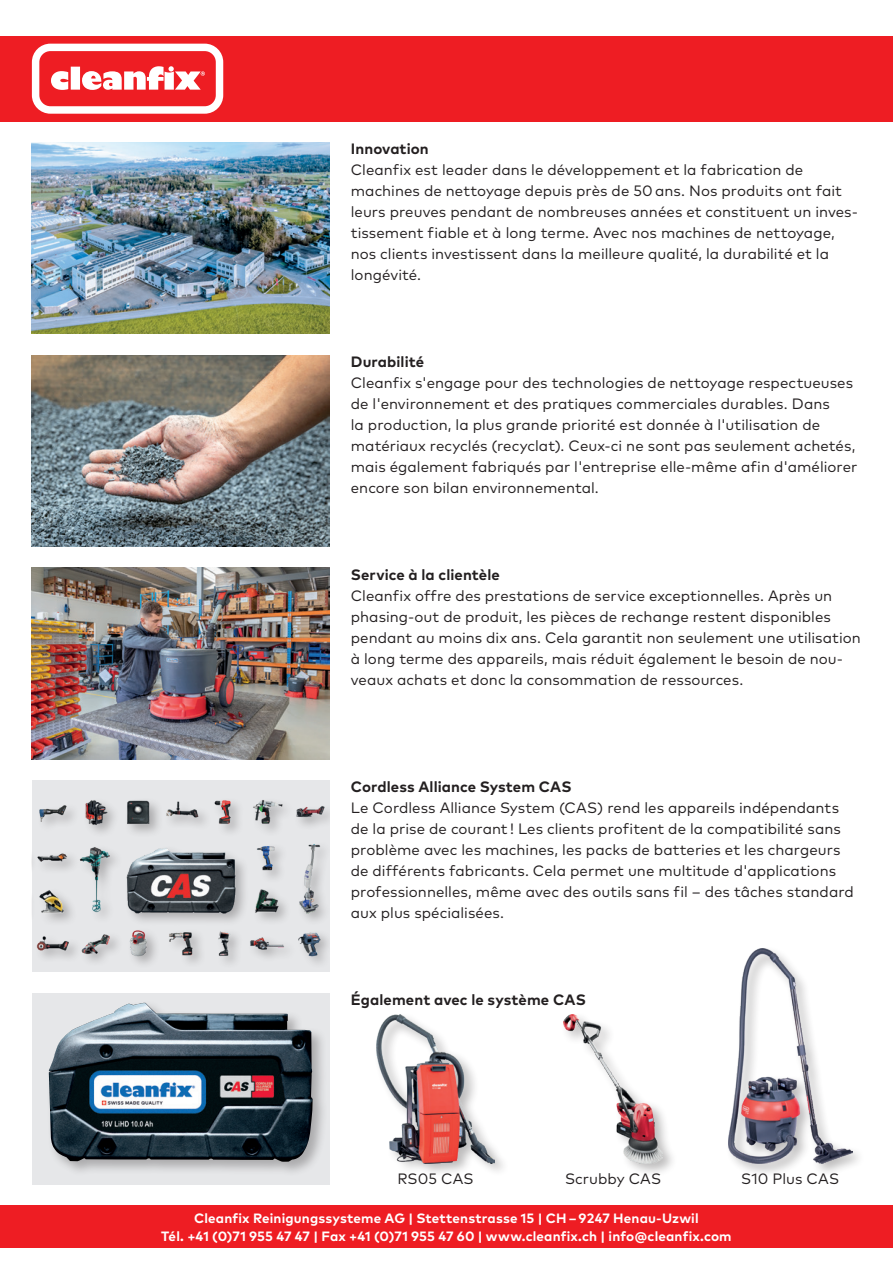
<style>
.page{position:relative;width:893px;height:1263px;background:#fff}
.page>*{position:absolute;margin:0;border:0;box-sizing:border-box;transform-origin:0 0}
._10_14_Regular{font:15px/21px "Mark W1 G";letter-spacing:.005em;color:#231f20}
._10_14_Bold{font:700 15px "Mark W1 G";letter-spacing:.005em;color:#231f20}
.t1{font:700 13.5px/18px "Mark W1 G";letter-spacing:.01em;color:#fff;text-align:center}
</style>
<div class="page">
<div style="left:0;top:36px;width:893px;height:85px;background:#ee1d23"></div>
<svg style="left:32px;top:44px;width:191px;height:70px"></svg>
<div style="left:0;top:1205px;width:893px;height:43px;background:#ee1d23"></div>
<img style="left:32px;top:780px;width:298px;height:192px">
<img style="left:32px;top:142px;width:298px;height:192px">
<img style="left:32px;top:355px;width:298px;height:191px">
<img style="left:32px;top:568px;width:298px;height:191px">
<div style="left:32px;top:993px;width:298px;height:191px;background:#e6e7e9"></div>
<div style="left:46px;top:1000px;width:282px;height:176px;background:#231f20;opacity:.3"></div>
<img style="left:49px;top:1003px;width:264px;height:159px">
<div style="left:374px;top:1012px;width:135px;height:166px;background:#231f20;opacity:.3"></div>
<img style="left:376px;top:1014px;width:119px;height:149px">
<div style="left:561px;top:1011px;width:117px;height:167px;background:#231f20;opacity:.3"></div>
<img style="left:563px;top:1014px;width:100px;height:149px">
<div style="left:725px;top:946px;width:141px;height:231px;background:#231f20;opacity:.3"></div>
<img style="left:728px;top:949px;width:124px;height:214px">
<p class="_10_14_Bold" style="left:351px;top:138px;width:79px">Innovation</p>
<p class="_10_14_Regular" style="left:351px;top:159px;width:509px">Cleanfix est leader dans le développement et la fabrication de machines de nettoyage depuis près de 50 ans. Nos produits ont fait leurs preuves pendant de nombreuses années et constituent un inves&shy;tissement fiable et à long terme. Avec nos machines de nettoyage, nos clients investissent dans la meilleure qualité, la durabilité et la longévité.</p>
<p class="_10_14_Bold" style="left:351px;top:350px;width:75px">Durabilité</p>
<p class="_10_14_Regular" style="left:351px;top:371px;width:508px">Cleanfix s'engage pour des technologies de nettoyage respectueuses de l'environnement et des pratiques commerciales durables. Dans<br>la production, la plus grande priorité est donnée à l'utilisation de matériaux recyclés (recyclat). Ceux-ci ne sont pas seulement achetés, mais également fabriqués par l'entreprise elle-même afin d'améliorer encore son bilan environnemental.</p>
<p class="_10_14_Bold" style="left:351px;top:563px;width:151px">Service à la clientèle</p>
<p class="_10_14_Regular" style="left:351px;top:584px;width:512px">Cleanfix offre des prestations de service exceptionnelles. Après un phasing-out de produit, les pièces de rechange restent disponibles pendant au moins dix ans. Cela garantit non seulement une utilisation à long terme des appareils, mais réduit également le besoin de nou&shy;veaux achats et donc la consommation de ressources.</p>
<p class="_10_14_Bold" style="left:351px;top:775px;width:222px">Cordless Alliance System CAS</p>
<p class="_10_14_Regular" style="left:351px;top:796px;width:504px">Le Cordless Alliance System (CAS) rend les appareils indépendants de la prise de courant ! Les clients profitent de la compatibilité sans problème avec les machines, les packs de batteries et les chargeurs de différents fabricants. Cela permet une multitude d'applications professionnelles, même avec des outils sans fil – des tâches standard aux plus spécialisées.</p>
<p class="_10_14_Bold" style="left:351px;top:988px;width:236px">Également avec le système CAS</p>
<p class="_10_14_Regular" style="left:397px;top:1167px;width:78px">RS05 CAS</p>
<p class="_10_14_Regular" style="left:565px;top:1167px;width:98px">Scrubby CAS</p>
<p class="_10_14_Regular" style="left:741px;top:1167px;width:99px">S10 Plus CAS</p>
<p class="t1" style="left:161px;top:1209px;width:572px">Cleanfix Reinigungssysteme AG | Stettenstrasse 15 | CH – 9247 Henau-Uzwil<br>Tél. +41 (0)71 955 47 47 | Fax +41 (0)71 955 47 60 | www.cleanfix.ch | info@cleanfix.com</p>
</div>
